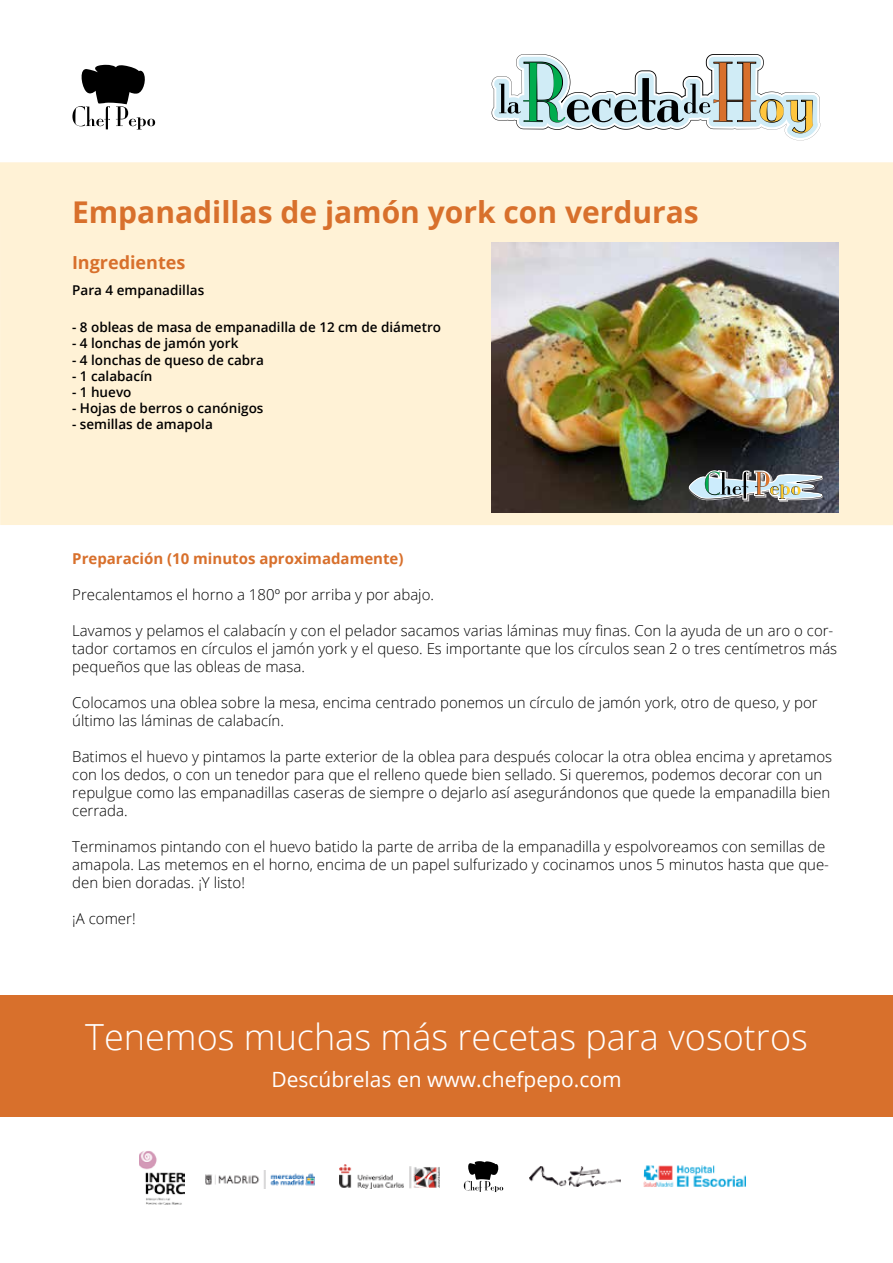
<style>
.page{position:relative;width:893px;height:1263px;background:#fff}
.page>*{position:absolute;margin:0;border:0;box-sizing:border-box;transform-origin:0 0}
.t1{font:300 36px "Open Sans";color:#fff}
.t2{font:700 30px "Open Sans";color:#d8702c}
.t3{font:21px "Open Sans";color:#fff}
.t4{font:700 18px "Open Sans";color:#d8702c}
.t5{font:300 15px/18px "Open Sans";color:#000}
.t6{font:700 15px "Open Sans";color:#d8702c}
.t7{font:600 13.5px "Open Sans";color:#000}
</style>
<div class="page">
<div style="left:0;top:162px;width:893px;height:363px;background:#fff2d6"></div>
<div style="left:0;top:995px;width:893px;height:121px;background:#d8702c"></div>
<img style="left:492px;top:242px;width:347px;height:270px">
<svg style="left:688px;top:470px;width:137px;height:32px;background:#919b9b"></svg>
<svg style="left:492px;top:54px;width:328px;height:86px"></svg>
<svg style="left:72px;top:65px;width:83px;height:65px"></svg>
<img style="left:340px;top:1164px;width:99px;height:25px">
<img style="left:644px;top:1165px;width:102px;height:22px">
<svg style="left:464px;top:1161px;width:39px;height:31px"></svg>
<img style="left:529px;top:1167px;width:91px;height:19px">
<img style="left:206px;top:1170px;width:109px;height:18px">
<img style="left:139px;top:1151px;width:45px;height:53px">
<h2 class="t2" style="left:72px;top:191px;width:628px">Empanadillas de jamón york con verduras</h2>
<p class="t4" style="left:72px;top:250px;width:115px">Ingredientes</p>
<p class="t7" style="left:72px;top:281px;width:133px">Para 4 empanadillas</p>
<p class="t7" style="left:72px;top:318px;width:371px">- 8 obleas de masa de empanadilla de 12 cm de diámetro</p>
<p class="t7" style="left:72px;top:334px;width:168px">- 4 lonchas de jamón york</p>
<p class="t7" style="left:72px;top:350px;width:193px">- 4 lonchas de queso de cabra</p>
<p class="t7" style="left:72px;top:367px;width:82px">- 1 calabacín</p>
<p class="t7" style="left:72px;top:383px;width:61px">- 1 huevo</p>
<p class="t7" style="left:72px;top:399px;width:193px">- Hojas de berros o canónigos</p>
<p class="t7" style="left:72px;top:415px;width:142px">- semillas de amapola</p>
<p class="t6" style="left:72px;top:548px;width:333px">Preparación (10 minutos aproximadamente)</p>
<p class="t5" style="left:72px;top:585px;width:363px">Precalentamos el horno a 180º por arriba y por abajo.</p>
<p class="t5" style="left:72px;top:621px;width:766px">Lavamos y pelamos el calabacín y con el pelador sacamos varias láminas muy finas. Con la ayuda de un aro o cor&shy;tador cortamos en círculos el jamón york y el queso. Es importante que los círculos sean 2 o tres centímetros más pequeños que las obleas de masa.</p>
<p class="t5" style="left:72px;top:693px;width:747px">Colocamos una oblea sobre la mesa, encima centrado ponemos un círculo de jamón york, otro de queso, y por último las láminas de calabacín.</p>
<p class="t5" style="left:72px;top:747px;width:761px">Batimos el huevo y pintamos la parte exterior de la oblea para después colocar la otra oblea encima y apretamos con los dedos, o con un tenedor para que el relleno quede bien sellado. Si queremos, podemos decorar con un repulgue como las empanadillas caseras de siempre o dejarlo así asegurándonos que quede la empanadilla bien cerrada.</p>
<p class="t5" style="left:72px;top:837px;width:758px">Terminamos pintando con el huevo batido la parte de arriba de la empanadilla y espolvoreamos con semillas de amapola. Las metemos en el horno, encima de un papel sulfurizado y cocinamos unos 5 minutos hasta que que&shy;den bien doradas. ¡Y listo!</p>
<p class="t5" style="left:72px;top:909px;width:65px">¡A comer!</p>
<h1 class="t1" style="left:85px;top:1012px;width:724px">Tenemos muchas más recetas para vosotros</h1>
<h3 class="t3" style="left:271px;top:1065px;width:352px">Descúbrelas en www.chefpepo.com</h3>
</div>
